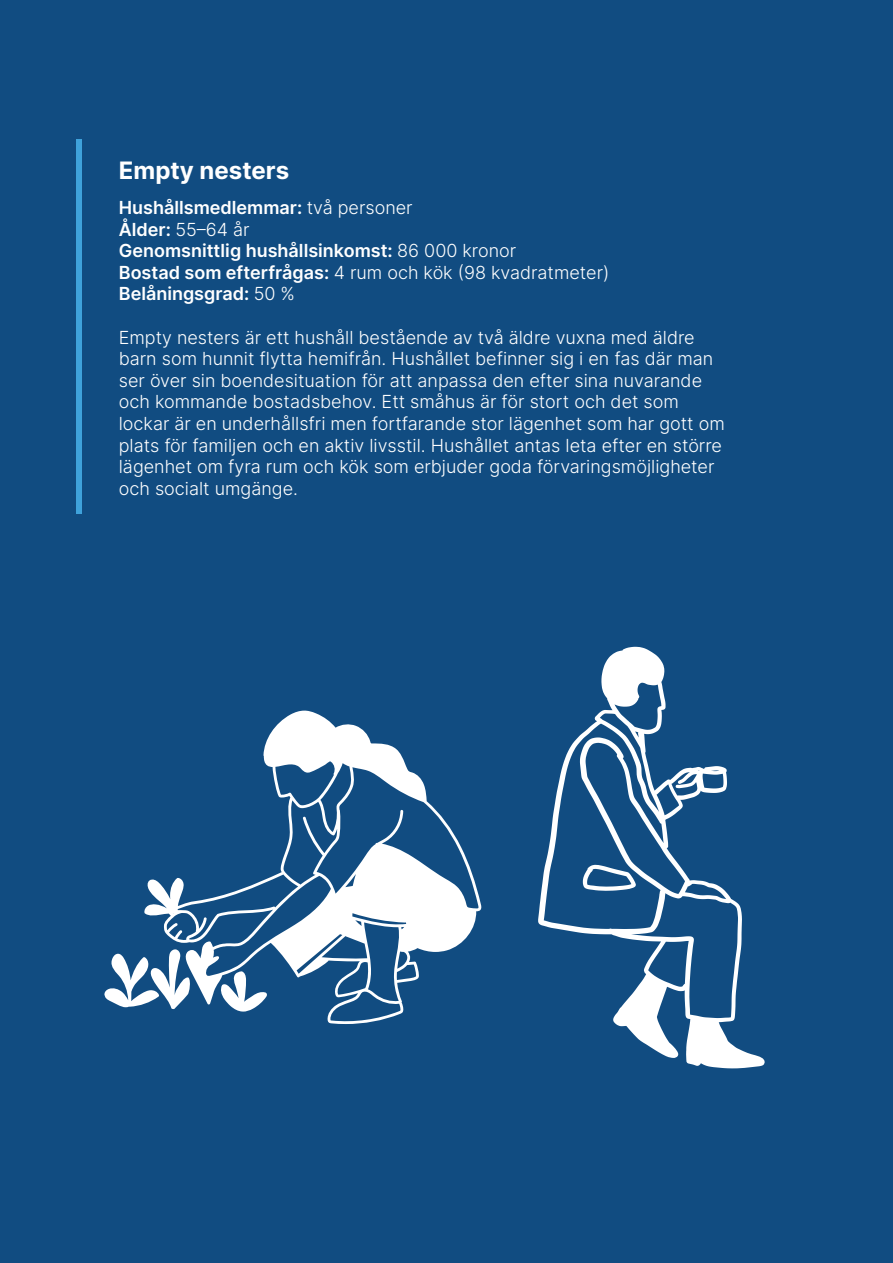
<style>
.page{position:relative;width:893px;height:1263px;background:#114c81}
.page>*{position:absolute;margin:0;border:0;box-sizing:border-box;transform-origin:0 0}
.t1{font:700 24px "Inter";color:#fff}
.t2{font:300 18px/21.6px "Inter";color:#fff}
.t3{font:600 18px/21.6px "Inter";color:#fff}
.s1{font-weight:300}
</style>
<div class="page">
<div style="left:77px;top:140px;width:5px;height:374px;background:#3fa2db"></div>
<svg style="left:144px;top:710px;width:338px;height:314px"></svg>
<svg style="left:220px;top:971px;width:47px;height:40px"></svg>
<svg style="left:104px;top:949px;width:87px;height:60px"></svg>
<svg style="left:538px;top:647px;width:227px;height:421px"></svg>
<svg style="left:583px;top:865px;width:53px;height:26px"></svg>
<h1 class="t1" style="left:119px;top:153px;width:172px">Empty nesters</h1>
<p class="t3" style="left:119px;top:196px;width:492px">Hushållsmedlemmar: <span class="s1">två personer<br></span>Ålder: <span class="s1">55–64 år<br></span>Genomsnittlig hushållsinkomst: <span class="s1">86 000 kronor<br></span>Bostad som efterfrågas: <span class="s1">4 rum och kök (98 kvadratmeter)<br></span>Belåningsgrad: <span class="s1">50 %</span></p>
<p class="t2" style="left:119px;top:326px;width:607px">Empty nesters är ett hushåll bestående av två äldre vuxna med äldre barn som hunnit flytta hemifrån. Hushållet befinner sig i en fas där man ser över sin boendesituation för att anpassa den efter sina nuvarande och kommande bostadsbehov. Ett småhus är för stort och det som lockar är en underhållsfri men fortfarande stor lägenhet som har gott om plats för familjen och en aktiv livsstil. Hushållet antas leta efter en större lägenhet om fyra rum och kök som erbjuder goda förvaringsmöjligheter och socialt umgänge.</p>
</div>
